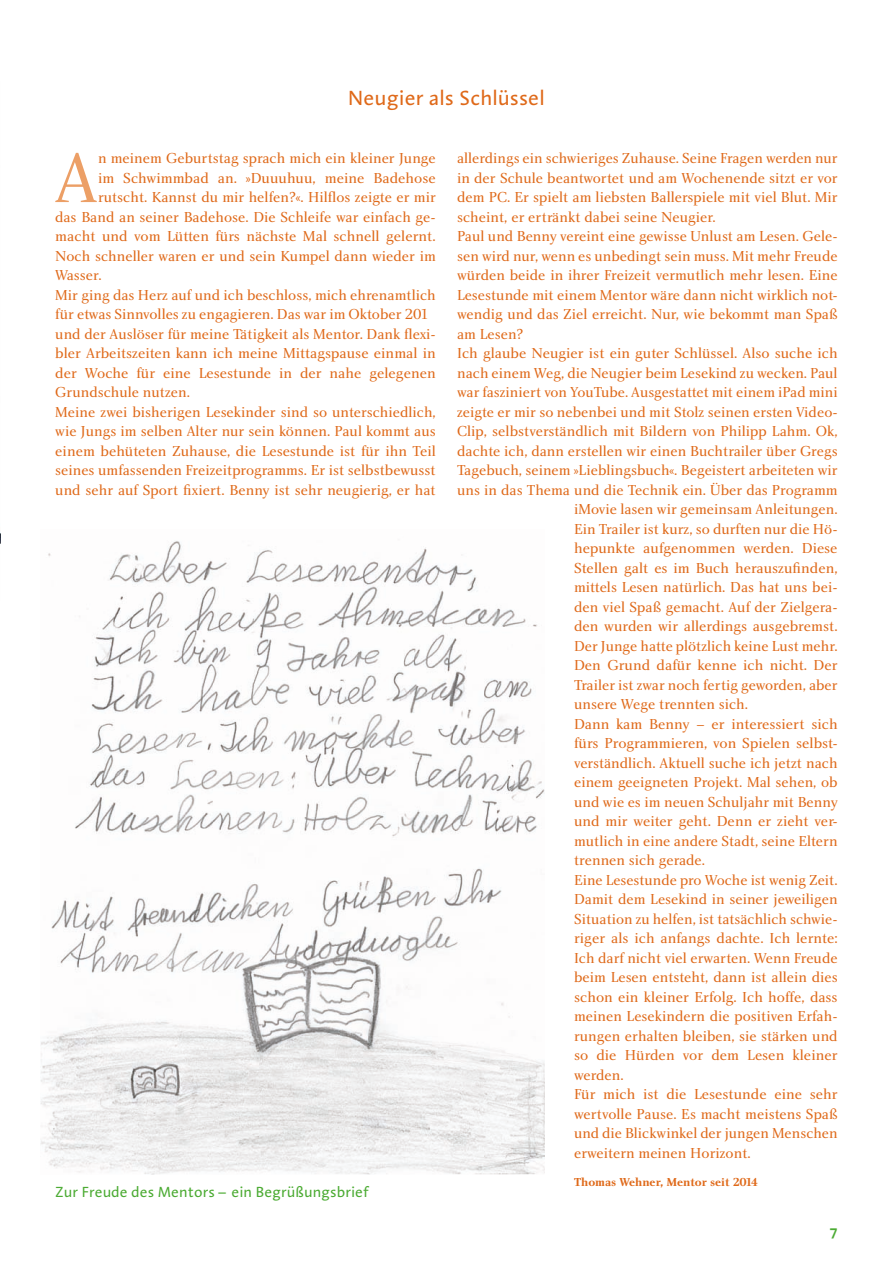
<style>
.page{position:relative;width:893px;height:1263px;background:#fff}
.page>*{position:absolute;margin:0;border:0;box-sizing:border-box;transform-origin:0 0}
.t1{font:73.5px "Charlotte Book Plain";color:#ec9f66}
.t2{font:21px "Aroma LT";color:#df6919}
.t3{font:15px "Charlotte Book Plain";color:#df6919}
.t4{font:15px "Aroma LT";color:#4cab33}
.t5{font:600 15px "Aroma LT";color:#4cab33}
.t6{font:12px "Charlotte Bold Plain";color:#df6919}
</style>
<div class="page">
<img style="left:0;top:532px;width:1px;height:12px">
<img style="left:41px;top:541px;width:503px;height:634px">
<h2 class="t2" style="left:348px;top:84px;width:198px">Neugier als Schlüssel</h2>
<h1 class="t1" style="left:55px;top:134px;width:45px">A</h1>
<p class="t3" style="left:98px;top:149px;width:339px">n meinem Geburtstag sprach mich ein kleiner Junge</p>
<p class="t3" style="left:98px;top:169px;width:339px">im Schwimmbad an. »Duuuhuu, meine Badehose</p>
<p class="t3" style="left:98px;top:188px;width:339px">rutscht. Kannst du mir helfen?«. Hilflos zeigte er mir</p>
<p class="t3" style="left:55px;top:208px;width:382px">das Band an seiner Badehose. Die Schleife war einfach ge-</p>
<p class="t3" style="left:55px;top:227px;width:382px">macht und vom Lütten fürs nächste Mal schnell gelernt.</p>
<p class="t3" style="left:55px;top:247px;width:382px">Noch schneller waren er und sein Kumpel dann wieder im</p>
<p class="t3" style="left:55px;top:266px;width:48px">Wasser.</p>
<p class="t3" style="left:55px;top:286px;width:382px">Mir ging das Herz auf und ich beschloss, mich ehrenamtlich</p>
<p class="t3" style="left:55px;top:305px;width:382px">für etwas Sinnvolles zu engagieren. Das war im Oktober 2014</p>
<p class="t3" style="left:55px;top:325px;width:382px">und der Auslöser für meine Tätigkeit als Mentor. Dank flexi-</p>
<p class="t3" style="left:55px;top:344px;width:382px">bler Arbeitszeiten kann ich meine Mittagspause einmal in</p>
<p class="t3" style="left:55px;top:364px;width:382px">der Woche für eine Lesestunde in der nahe gelegenen</p>
<p class="t3" style="left:55px;top:383px;width:136px">Grundschule nutzen.</p>
<p class="t3" style="left:55px;top:403px;width:382px">Meine zwei bisherigen Lesekinder sind so unterschiedlich,</p>
<p class="t3" style="left:55px;top:422px;width:382px">wie Jungs im selben Alter nur sein können. Paul kommt aus</p>
<p class="t3" style="left:55px;top:442px;width:382px">einem behüteten Zuhause, die Lesestunde ist für ihn Teil</p>
<p class="t3" style="left:55px;top:461px;width:382px">seines umfassenden Freizeitprogramms. Er ist selbstbewusst</p>
<p class="t3" style="left:55px;top:481px;width:382px">und sehr auf Sport fixiert. Benny ist sehr neugierig, er hat</p>
<p class="t4" style="left:55px;top:1182px;width:315px">Zur Freude des Mentors – ein Begrüßungsbrief</p>
<p class="t3" style="left:457px;top:149px;width:382px">allerdings ein schwieriges Zuhause. Seine Fragen werden nur</p>
<p class="t3" style="left:457px;top:169px;width:382px">in der Schule beantwortet und am Wochenende sitzt er vor</p>
<p class="t3" style="left:457px;top:188px;width:382px">dem PC. Er spielt am liebsten Ballerspiele mit viel Blut. Mir</p>
<p class="t3" style="left:457px;top:208px;width:260px">scheint, er ertränkt dabei seine Neugier.</p>
<p class="t3" style="left:457px;top:227px;width:382px">Paul und Benny vereint eine gewisse Unlust am Lesen. Gele-</p>
<p class="t3" style="left:457px;top:247px;width:382px">sen wird nur, wenn es unbedingt sein muss. Mit mehr Freude</p>
<p class="t3" style="left:457px;top:266px;width:382px">würden beide in ihrer Freizeit vermutlich mehr lesen. Eine</p>
<p class="t3" style="left:457px;top:286px;width:382px">Lesestunde mit einem Mentor wäre dann nicht wirklich not-</p>
<p class="t3" style="left:457px;top:305px;width:382px">wendig und das Ziel erreicht. Nur, wie bekommt man Spaß</p>
<p class="t3" style="left:457px;top:325px;width:68px">am Lesen?</p>
<p class="t3" style="left:457px;top:344px;width:382px">Ich glaube Neugier ist ein guter Schlüssel. Also suche ich</p>
<p class="t3" style="left:457px;top:364px;width:382px">nach einem Weg, die Neugier beim Lesekind zu wecken. Paul</p>
<p class="t3" style="left:457px;top:383px;width:382px">war fasziniert von YouTube. Ausgestattet mit einem iPad mini</p>
<p class="t3" style="left:457px;top:403px;width:382px">zeigte er mir so nebenbei und mit Stolz seinen ersten Video-</p>
<p class="t3" style="left:457px;top:422px;width:382px">Clip, selbstverständlich mit Bildern von Philipp Lahm. Ok,</p>
<p class="t3" style="left:457px;top:442px;width:382px">dachte ich, dann erstellen wir einen Buchtrailer über Gregs</p>
<p class="t3" style="left:457px;top:461px;width:382px">Tagebuch, seinem »Lieblingsbuch«. Begeistert arbeiteten wir</p>
<p class="t3" style="left:457px;top:481px;width:382px">uns in das Thema und die Technik ein. Über das Programm</p>
<p class="t3" style="left:574px;top:500px;width:265px">iMovie lasen wir gemeinsam Anleitungen.</p>
<p class="t3" style="left:574px;top:520px;width:265px">Ein Trailer ist kurz, so durften nur die Hö-</p>
<p class="t3" style="left:574px;top:539px;width:265px">hepunkte aufgenommen werden. Diese</p>
<p class="t3" style="left:574px;top:559px;width:265px">Stellen galt es im Buch herauszufinden,</p>
<p class="t3" style="left:574px;top:578px;width:265px">mittels Lesen natürlich. Das hat uns bei-</p>
<p class="t3" style="left:574px;top:598px;width:265px">den viel Spaß gemacht. Auf der Zielgera-</p>
<p class="t3" style="left:574px;top:617px;width:265px">den wurden wir allerdings ausgebremst.</p>
<p class="t3" style="left:574px;top:637px;width:265px">Der Junge hatte plötzlich keine Lust mehr.</p>
<p class="t3" style="left:574px;top:656px;width:265px">Den Grund dafür kenne ich nicht. Der</p>
<p class="t3" style="left:574px;top:676px;width:265px">Trailer ist zwar noch fertig geworden, aber</p>
<p class="t3" style="left:574px;top:695px;width:176px">unsere Wege trennten sich.</p>
<p class="t3" style="left:574px;top:715px;width:265px">Dann kam Benny – er interessiert sich</p>
<p class="t3" style="left:574px;top:734px;width:265px">fürs Programmieren, von Spielen selbst-</p>
<p class="t3" style="left:574px;top:754px;width:265px">verständlich. Aktuell suche ich jetzt nach</p>
<p class="t3" style="left:574px;top:773px;width:265px">einem geeigneten Projekt. Mal sehen, ob</p>
<p class="t3" style="left:574px;top:793px;width:265px">und wie es im neuen Schuljahr mit Benny</p>
<p class="t3" style="left:574px;top:812px;width:265px">und mir weiter geht. Denn er zieht ver-</p>
<p class="t3" style="left:574px;top:832px;width:265px">mutlich in eine andere Stadt, seine Eltern</p>
<p class="t3" style="left:574px;top:851px;width:133px">trennen sich gerade.</p>
<p class="t3" style="left:574px;top:871px;width:265px">Eine Lesestunde pro Woche ist wenig Zeit.</p>
<p class="t3" style="left:574px;top:890px;width:265px">Damit dem Lesekind in seiner jeweiligen</p>
<p class="t3" style="left:574px;top:910px;width:265px">Situation zu helfen, ist tatsächlich schwie-</p>
<p class="t3" style="left:574px;top:929px;width:265px">riger als ich anfangs dachte. Ich lernte:</p>
<p class="t3" style="left:574px;top:949px;width:265px">Ich darf nicht viel erwarten. Wenn Freude</p>
<p class="t3" style="left:574px;top:968px;width:265px">beim Lesen entsteht, dann ist allein dies</p>
<p class="t3" style="left:574px;top:988px;width:265px">schon ein kleiner Erfolg. Ich hoffe, dass</p>
<p class="t3" style="left:574px;top:1007px;width:265px">meinen Lesekindern die positiven Erfah-</p>
<p class="t3" style="left:574px;top:1027px;width:265px">rungen erhalten bleiben, sie stärken und</p>
<p class="t3" style="left:574px;top:1046px;width:265px">so die Hürden vor dem Lesen kleiner</p>
<p class="t3" style="left:574px;top:1066px;width:51px">werden.</p>
<p class="t3" style="left:574px;top:1085px;width:265px">Für mich ist die Lesestunde eine sehr</p>
<p class="t3" style="left:574px;top:1105px;width:265px">wertvolle Pause. Es macht meistens Spaß</p>
<p class="t3" style="left:574px;top:1124px;width:265px">und die Blickwinkel der jungen Menschen</p>
<p class="t3" style="left:574px;top:1144px;width:178px">erweitern meinen Horizont.</p>
<p class="t6" style="left:574px;top:1175px;width:186px">Thomas Wehner, Mentor seit 2014</p>
<p class="t5" style="left:829px;top:1221px;width:10px">7</p>
</div>
